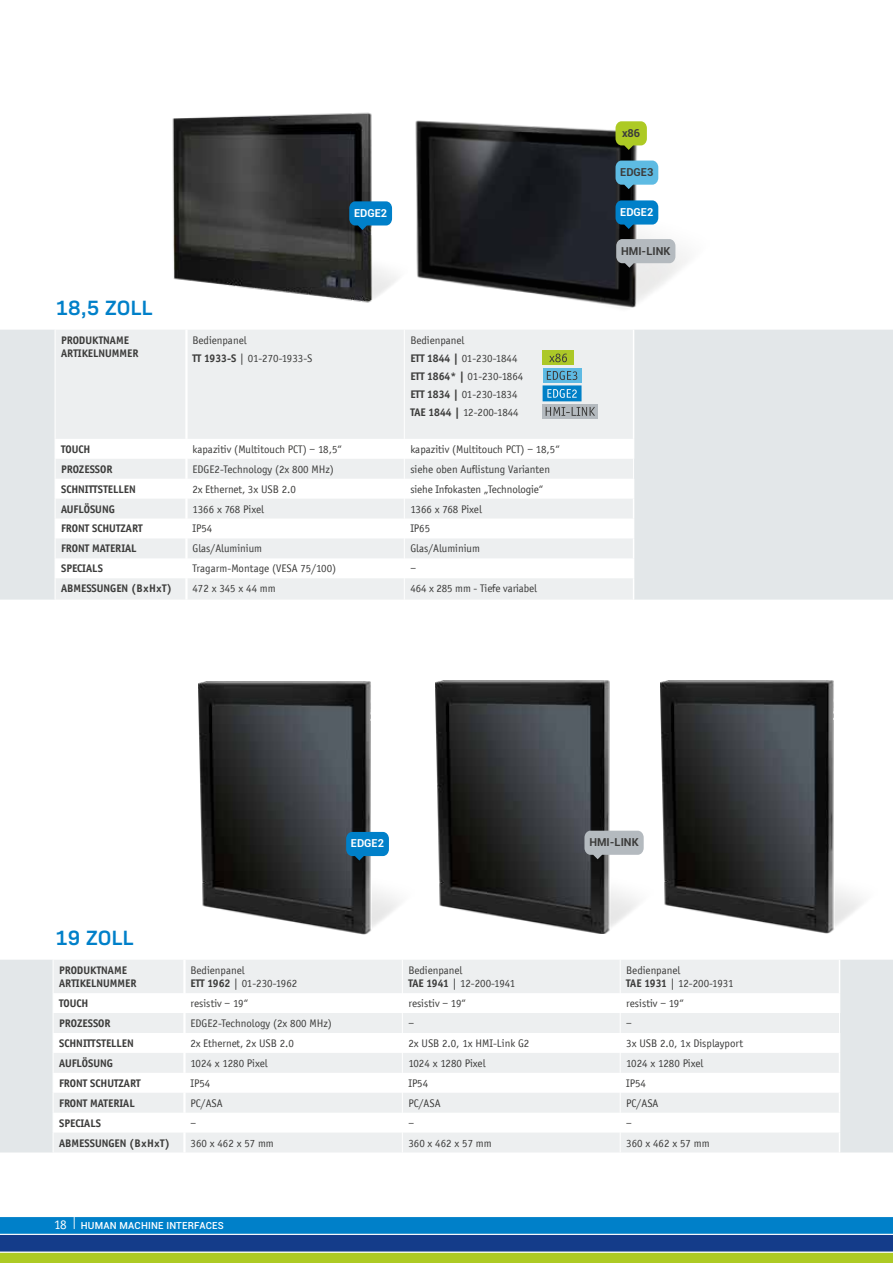
<style>
.page{position:relative;width:893px;height:1263px;background:#fff}
.page>*{position:absolute;margin:0;border:0;box-sizing:border-box;transform-origin:0 0}
.t1{font:600 21px "Bio Sans";letter-spacing:.005em;color:#0080c9}
.t2{font:11.25px/18px "Officina Sans EF";color:#3c3c3b}
.t3{font:700 11.25px/13.5px "Officina Sans EF";color:#3c3c3b}
.t4{font:700 10.95px "Roboto";color:#3c3c3b}
.t5{font:700 10.95px "Roboto";color:#fff}
.t6{font:500 9.75px "Roboto";letter-spacing:.02em;color:#fff}
.s1{font-weight:700}
.s2{font-family:"Officina Sans EF";font-weight:400;font-size:13.5px}
</style>
<div class="page">
<img style="left:417px;top:120px;width:270px;height:188px">
<img style="left:172px;top:112px;width:245px;height:191px">
<img style="left:198px;top:681px;width:201px;height:254px">
<img style="left:436px;top:680px;width:203px;height:253px">
<img style="left:660px;top:680px;width:202px;height:254px">
<svg style="left:615px;top:121px;width:32px;height:29px"></svg>
<svg style="left:615px;top:161px;width:43px;height:28px"></svg>
<svg style="left:616px;top:239px;width:59px;height:29px;background:#b1b6ba"></svg>
<svg style="left:615px;top:200px;width:43px;height:29px"></svg>
<svg style="left:584px;top:831px;width:60px;height:28px;background:#b3b8bd"></svg>
<svg style="left:0;top:1217px;width:893px;height:46px;background:#3b7e90"></svg>
<div style="left:0;top:330px;width:893px;height:270px;background:#e3e7e9"></div>
<svg style="left:56px;top:330px;width:577px;height:270px;fill:#edeff0"></svg>
<hr style="left:55px;top:330px;width:1px;height:109px;background:#fff">
<svg style="left:55px;top:439px;width:1px;height:161px"></svg>
<hr style="left:185px;top:330px;width:3px;height:109px;background:#fff">
<hr style="left:185px;top:439px;width:3px;height:20px;background:#fff">
<hr style="left:185px;top:459px;width:3px;height:20px;background:#fff">
<hr style="left:185px;top:479px;width:3px;height:20px;background:#fff">
<hr style="left:185px;top:499px;width:3px;height:19px;background:#fff">
<hr style="left:185px;top:518px;width:3px;height:20px;background:#fff">
<hr style="left:185px;top:538px;width:3px;height:20px;background:#fff">
<hr style="left:185px;top:558px;width:3px;height:20px;background:#fff">
<hr style="left:185px;top:578px;width:3px;height:22px;background:#fff">
<hr style="left:404px;top:330px;width:1px;height:109px;background:#fff">
<svg style="left:404px;top:439px;width:1px;height:161px"></svg>
<hr style="left:633px;top:330px;width:1px;height:109px;background:#fff">
<svg style="left:633px;top:439px;width:1px;height:161px"></svg>
<div style="left:0;top:960px;width:893px;height:192px;background:#e3e7e9"></div>
<svg style="left:54px;top:960px;width:785px;height:192px;fill:#edeff0"></svg>
<hr style="left:53px;top:960px;width:1px;height:33px;background:#fff">
<svg style="left:53px;top:993px;width:1px;height:159px"></svg>
<hr style="left:183px;top:960px;width:3px;height:33px;background:#fff">
<hr style="left:183px;top:993px;width:3px;height:20px;background:#fff">
<hr style="left:183px;top:1013px;width:3px;height:20px;background:#fff">
<hr style="left:183px;top:1033px;width:3px;height:20px;background:#fff">
<hr style="left:183px;top:1053px;width:3px;height:20px;background:#fff">
<hr style="left:183px;top:1073px;width:3px;height:20px;background:#fff">
<hr style="left:183px;top:1093px;width:3px;height:20px;background:#fff">
<hr style="left:183px;top:1113px;width:3px;height:19px;background:#fff">
<hr style="left:183px;top:1132px;width:3px;height:20px;background:#fff">
<hr style="left:839px;top:960px;width:1px;height:33px;background:#fff">
<svg style="left:839px;top:993px;width:1px;height:159px"></svg>
<hr style="left:620px;top:960px;width:1px;height:33px;background:#fff">
<svg style="left:620px;top:993px;width:1px;height:159px"></svg>
<hr style="left:402px;top:960px;width:1px;height:33px;background:#fff">
<svg style="left:402px;top:993px;width:1px;height:159px"></svg>
<svg style="left:349px;top:201px;width:43px;height:29px"></svg>
<svg style="left:346px;top:832px;width:43px;height:28px"></svg>
<div style="left:543px;top:404px;width:55px;height:15px;background:#b4babf"></div>
<svg style="left:546px;top:407px;width:49px;height:9px"></svg>
<div style="left:543px;top:368px;width:39px;height:15px;background:#5ebae3"></div>
<svg style="left:547px;top:371px;width:30px;height:9px"></svg>
<div style="left:543px;top:350px;width:31px;height:15px;background:#acc827"></div>
<svg style="left:549px;top:354px;width:18px;height:8px"></svg>
<div style="left:543px;top:385px;width:38px;height:16px;background:#0080c7;border:2px solid #0080c7"></div>
<svg style="left:547px;top:389px;width:30px;height:9px"></svg>
<h1 class="t1" style="left:55px;top:292px;width:98px">18,5 ZOLL</h1>
<p class="t5" style="left:354px;top:205px;width:35px">EDGE2</p>
<p class="t3" style="left:61px;top:333px;width:79px">PRODUKTNAME<br>ARTIKELNUMMER</p>
<p class="t2" style="left:192px;top:331px;width:122px">Bedienpanel<br><span class="s1">TT 1933-S</span> | 01-270-1933-S</p>
<p class="t2" style="left:410px;top:331px;width:115px">Bedienpanel<br><span class="s1">ETT 1844 |</span> 01-230-1844<br><span class="s1">ETT 1864* |</span> 01-230-1864<br><span class="s1">ETT 1834 |</span> 01-230-1834<br><span class="s1">TAE 1844 |</span> 12-200-1844</p>
<p class="t3" style="left:61px;top:442px;width:31px">TOUCH</p>
<p class="t2" style="left:192px;top:440px;width:151px">kapazitiv (Multitouch PCT) – 18,5“</p>
<p class="t2" style="left:410px;top:440px;width:151px">kapazitiv (Multitouch PCT) – 18,5“</p>
<p class="t3" style="left:61px;top:462px;width:53px">PROZESSOR</p>
<p class="t2" style="left:192px;top:460px;width:143px">EDGE2-Technology (2x 800 MHz)</p>
<p class="t2" style="left:410px;top:460px;width:141px">siehe oben Auflistung Varianten</p>
<p class="t3" style="left:61px;top:482px;width:76px">SCHNITTSTELLEN</p>
<p class="t2" style="left:192px;top:480px;width:105px">2x Ethernet, 3x USB 2.0</p>
<p class="t2" style="left:410px;top:480px;width:134px">siehe Infokasten „Technologie“</p>
<p class="t3" style="left:61px;top:502px;width:55px">AUFLÖSUNG</p>
<p class="t2" style="left:192px;top:500px;width:73px">1366 x 768 Pixel</p>
<p class="t2" style="left:410px;top:500px;width:73px">1366 x 768 Pixel</p>
<p class="t3" style="left:61px;top:522px;width:83px">FRONT SCHUTZART</p>
<p class="t2" style="left:192px;top:520px;width:21px">IP54</p>
<p class="t2" style="left:410px;top:520px;width:21px">IP65</p>
<p class="t3" style="left:61px;top:542px;width:77px">FRONT MATERIAL</p>
<p class="t2" style="left:192px;top:540px;width:71px">Glas/Aluminium</p>
<p class="t2" style="left:410px;top:540px;width:71px">Glas/Aluminium</p>
<p class="t3" style="left:61px;top:562px;width:43px">SPECIALS</p>
<p class="t2" style="left:192px;top:560px;width:145px">Tragarm-Montage (VESA 75/100)</p>
<p class="t2" style="left:410px;top:560px;width:7px">–</p>
<p class="t3" style="left:61px;top:582px;width:112px">ABMESSUNGEN (BxHxT)</p>
<p class="t2" style="left:192px;top:580px;width:85px">472 x 345 x 44 mm</p>
<p class="t2" style="left:410px;top:580px;width:128px">464 x 285 mm - Tiefe variabel</p>
<p class="t4" style="left:622px;top:125px;width:20px">x86</p>
<p class="t4" style="left:620px;top:164px;width:35px">EDGE3</p>
<p class="t5" style="left:620px;top:204px;width:35px">EDGE2</p>
<p class="t4" style="left:621px;top:243px;width:51px">HMI-LINK</p>
<h1 class="t1" style="left:55px;top:922px;width:80px">19 ZOLL</h1>
<p class="t5" style="left:351px;top:836px;width:35px">EDGE2</p>
<p class="t4" style="left:589px;top:834px;width:51px">HMI-LINK</p>
<p class="t3" style="left:59px;top:963px;width:79px">PRODUKTNAME<br>ARTIKELNUMMER</p>
<p class="t2" style="left:190px;top:963px;width:108px;line-height:13.5px">Bedienpanel<br><span class="s1">ETT 1962</span> | 01-230-1962</p>
<p class="t2" style="left:408px;top:963px;width:108px;line-height:13.5px">Bedienpanel<br><span class="s1">TAE 1941</span> | 12-200-1941</p>
<p class="t2" style="left:626px;top:963px;width:109px;line-height:13.5px">Bedienpanel<br><span class="s1">TAE 1931</span> | 12-200-1931</p>
<p class="t3" style="left:59px;top:996px;width:31px">TOUCH</p>
<p class="t2" style="left:190px;top:994px;width:59px">resistiv – 19“</p>
<p class="t2" style="left:408px;top:994px;width:59px">resistiv – 19“</p>
<p class="t2" style="left:626px;top:994px;width:59px">resistiv – 19“</p>
<p class="t3" style="left:59px;top:1016px;width:53px">PROZESSOR</p>
<p class="t2" style="left:190px;top:1014px;width:143px">EDGE2-Technology (2x 800 MHz)</p>
<p class="t2" style="left:408px;top:1014px;width:7px">–</p>
<p class="t2" style="left:626px;top:1014px;width:7px">–</p>
<p class="t3" style="left:59px;top:1036px;width:76px">SCHNITTSTELLEN</p>
<p class="t2" style="left:190px;top:1034px;width:105px">2x Ethernet, 2x USB 2.0</p>
<p class="t2" style="left:408px;top:1034px;width:122px">2x USB 2.0, 1x HMI-Link G2</p>
<p class="t2" style="left:626px;top:1034px;width:119px">3x USB 2.0, 1x Displayport</p>
<p class="t3" style="left:59px;top:1056px;width:55px">AUFLÖSUNG</p>
<p class="t2" style="left:191px;top:1054px;width:79px">1024 x 1280 Pixel</p>
<p class="t2" style="left:408px;top:1054px;width:79px">1024 x 1280 Pixel</p>
<p class="t2" style="left:626px;top:1054px;width:79px">1024 x 1280 Pixel</p>
<p class="t3" style="left:59px;top:1076px;width:83px">FRONT SCHUTZART</p>
<p class="t2" style="left:191px;top:1074px;width:21px">IP54</p>
<p class="t2" style="left:408px;top:1074px;width:21px">IP54</p>
<p class="t2" style="left:626px;top:1074px;width:21px">IP54</p>
<p class="t3" style="left:59px;top:1096px;width:77px">FRONT MATERIAL</p>
<p class="t2" style="left:191px;top:1094px;width:34px">PC/ASA</p>
<p class="t2" style="left:408px;top:1094px;width:34px">PC/ASA</p>
<p class="t2" style="left:626px;top:1094px;width:34px">PC/ASA</p>
<p class="t3" style="left:59px;top:1116px;width:43px">SPECIALS</p>
<p class="t2" style="left:191px;top:1114px;width:7px">–</p>
<p class="t2" style="left:408px;top:1114px;width:7px">–</p>
<p class="t2" style="left:626px;top:1114px;width:7px">–</p>
<p class="t3" style="left:59px;top:1136px;width:112px">ABMESSUNGEN (BxHxT)</p>
<p class="t2" style="left:191px;top:1134px;width:85px">360 x 462 x 57 mm</p>
<p class="t2" style="left:408px;top:1134px;width:85px">360 x 462 x 57 mm</p>
<p class="t2" style="left:626px;top:1134px;width:85px">360 x 462 x 57 mm</p>
<p class="t6" style="left:54px;top:1219px;width:171px"><span class="s2">18</span> <sup>|</sup> HUMAN MACHINE INTERFACES</p>
</div>
